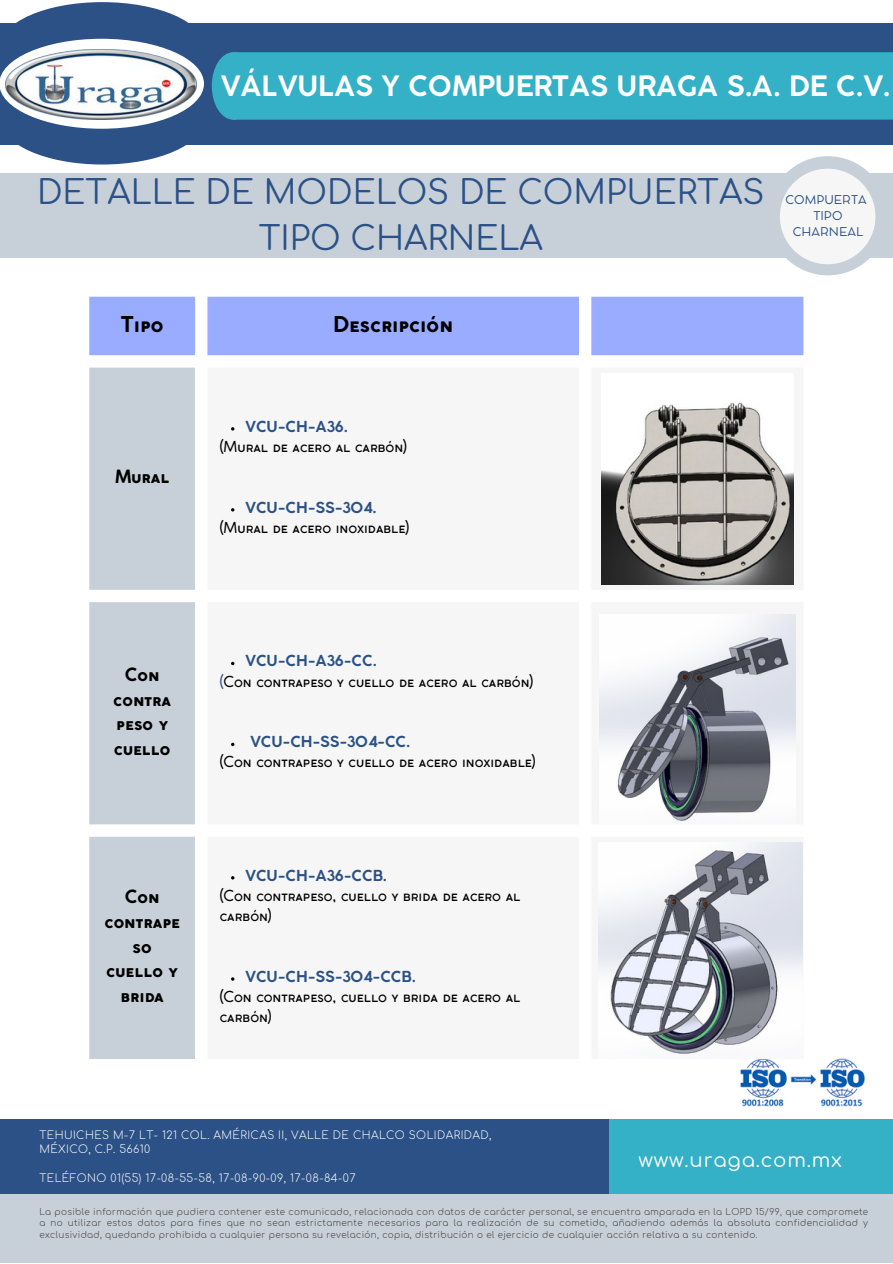
<style>
.page{position:relative;width:893px;height:1264px;background:#fff}
.page>*{position:absolute;margin:0;border:0;box-sizing:border-box;transform-origin:0 0}
.t1{font:33.15px/46px "Comfortaa";color:#2b5187;text-align:center}
.t2{font:700 27.75px "Coco Gothic Small Caps";color:#fff}
.t3{font:700 21.6px "Coco Gothic Small Caps";color:#000}
.t4{font:19.65px "Comfortaa";letter-spacing:.04em;color:#fff}
.t5{font:700 18px/24.8px "Coco Gothic Small Caps";color:#000;text-align:center}
.t6{font:15px/20.2px "Coco Gothic Small Caps";color:#000}
.t7{font:700 15px "Coco Gothic Small Caps";color:#2b5187}
.t8{font:12px/16px "Cocomat Pro";color:#2b5187;text-align:center}
.t9{font:300 10.8px/14.4px "Comfortaa";letter-spacing:.04em;color:#fff}
.t10{font:300 8.85px/11.7px "Comfortaa";letter-spacing:.04em;color:#3f4041;text-align:justify}
.s1{color:#2b5187}
</style>
<div class="page">
<div style="left:0;top:23px;width:892px;height:121px;background:#2b5187"></div>
<div style="left:0;top:1119px;width:621px;height:75px;background:#2b5187"></div>
<div style="left:609px;top:1119px;width:283px;height:81px;background:#34b1c7"></div>
<div style="left:0;top:1194px;width:892px;height:68px;background:#c7d0d8"></div>
<img style="left:740px;top:1058px;width:125px;height:49px">
<div style="left:0;top:2px;width:204px;height:89px;background:#2b5187;border-radius:50%"></div>
<div style="left:0;top:75px;width:204px;height:89px;background:#2b5187;border-radius:50%"></div>
<div style="left:0;top:39px;width:204px;height:90px;background:#fff;border-radius:50%"></div>
<img style="left:6px;top:49px;width:190px;height:70px">
<div style="left:212px;top:52px;width:680px;height:68px;background:#34b1c7"></div>
<div style="left:89px;top:297px;width:714px;height:58px;background:#99acff"></div>
<div style="left:89px;top:367px;width:106px;height:691px;background:#c7d0d8"></div>
<img style="left:599px;top:614px;width:196px;height:207px">
<img style="left:598px;top:842px;width:204px;height:212px">
<img style="left:601px;top:403px;width:192px;height:181px">
<div style="left:0;top:173px;width:892px;height:84px;background:#c7d0d8"></div>
<div style="left:768px;top:156px;width:119px;height:119px;background:#c7d0d8;border-radius:50%"></div>
<div style="left:779px;top:169px;width:96px;height:95px;background:#f6f6f6;border-radius:50%"></div>
<h2 class="t2" style="left:220px;top:75px;width:671px">VÁLVULAS Y COMPUERTAS URAGA S.A. DE C.V.</h2>
<h1 class="t1" style="left:37px;top:171px;width:728px">DETALLE DE MODELOS DE COMPUERTAS<br>TIPO CHARNELA</h1>
<h3 class="t8" style="left:785px;top:192px;width:83px">COMPUERTA<br>TIPO<br>CHARNEAL</h3>
<h3 class="t3" style="left:121px;top:315px;width:44px">Tipo</h3>
<h3 class="t3" style="left:333px;top:315px;width:121px">Descripción</h3>
<h3 class="t5" style="left:115px;top:466px;width:56px">Mural</h3>
<h3 class="t7" style="left:245px;top:420px;width:104px">VCU-CH-A36.</h3>
<h3 class="t6" style="left:220px;top:437px;width:188px">(Mural de acero al carbón)</h3>
<h3 class="t7" style="left:245px;top:501px;width:133px">VCU-CH-SS-304.</h3>
<h3 class="t6" style="left:220px;top:518px;width:191px">(Mural de acero inoxidable)</h3>
<h3 class="t5" style="left:113px;top:663px;width:59px">Con contra peso y cuello</h3>
<h3 class="t5" style="left:104px;top:885px;width:77px">Con contrape so cuello y brida</h3>
<h3 class="t7" style="left:245px;top:655px;width:133px">VCU-CH-A36-CC.</h3>
<h3 class="t6" style="left:220px;top:672px;width:315px"><span class="s1">(</span>Con contrapeso y cuello de acero al carbón)</h3>
<h3 class="t7" style="left:250px;top:736px;width:162px">VCU-CH-SS-304-CC.</h3>
<h3 class="t6" style="left:220px;top:753px;width:317px">(Con contrapeso y cuello de acero inoxidable)</h3>
<h3 class="t7" style="left:245px;top:869px;width:143px">VCU-CH-A36-CCB.</h3>
<h3 class="t6" style="left:220px;top:886px;width:302px">(Con contrapeso, cuello y brida de acero al carbón)</h3>
<h3 class="t7" style="left:245px;top:970px;width:172px">VCU-CH-SS-304-CCB.</h3>
<h3 class="t6" style="left:220px;top:987px;width:302px">(Con contrapeso, cuello y brida de acero al carbón)</h3>
<p class="t9" style="left:39px;top:1128px;width:453px">TEHUICHES M-7 LT- 121 COL. AMÉRICAS II, VALLE DE CHALCO SOLIDARIDAD,<br>MÉXICO, C.P. 56610</p>
<p class="t9" style="left:39px;top:1171px;width:318px">TELÉFONO 01(55) 17-08-55-58, 17-08-90-09, 17-08-84-07</p>
<h3 class="t4" style="left:638px;top:1149px;width:205px">www.uraga.com.mx</h3>
<p class="t10" style="left:39px;top:1205px;width:830px">La posible información que pudiera contener este comunicado, relacionada con datos de carácter personal, se encuentra amparada en la LOPD 15/99, que compromete a no utilizar estos datos para fines que no sean estrictamente necesarios para la realización de su cometido, añadiendo además la absoluta confidencialidad y exclusividad, quedando prohibida a cualquier persona su revelación, copia, distribución o el ejercicio de cualquier acción relativa a su contenido.</p>
</div>
